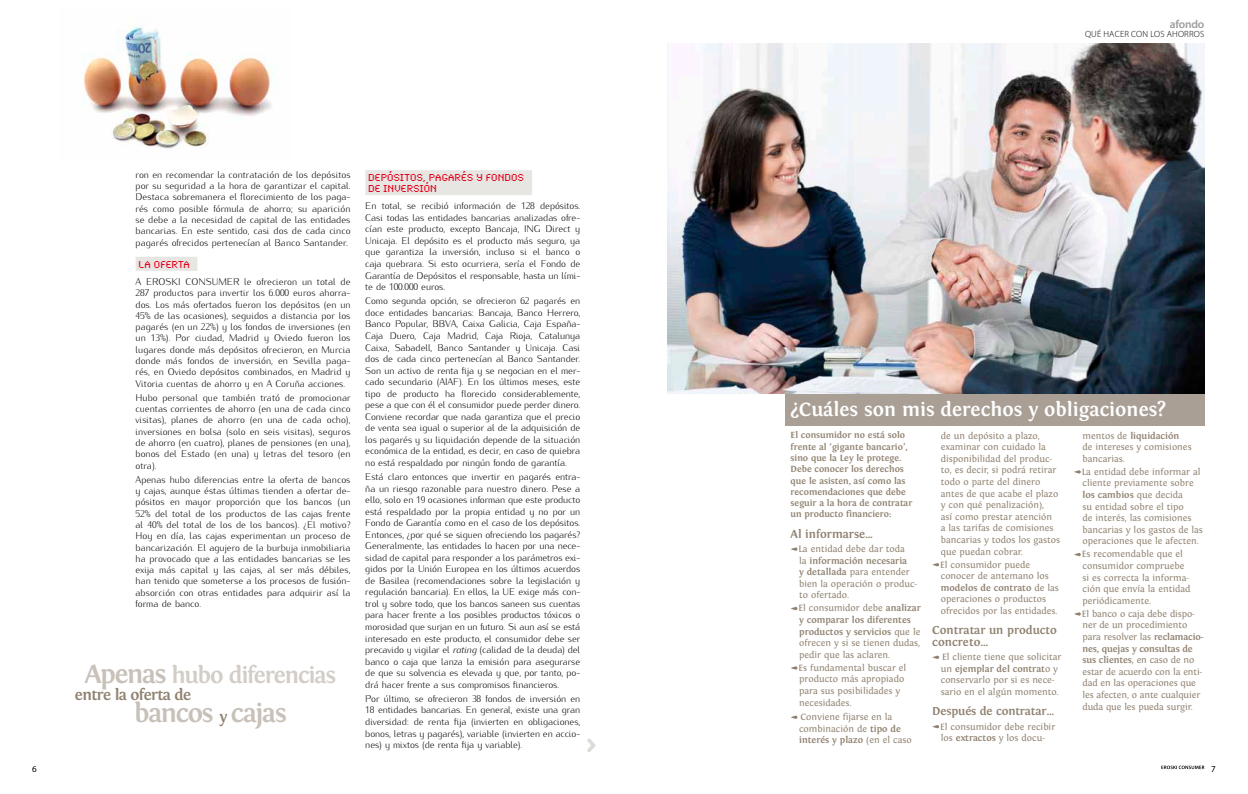
<style>
.page{position:relative;width:1248px;height:794px;background:#fff}
.page>*{position:absolute;margin:0;border:0;box-sizing:border-box;transform-origin:0 0}
.t1{font:700 27.2px "Fontin";letter-spacing:-.045em;color:#c8c1b9}
.t2{font:700 24px "Fontin";letter-spacing:-.05em;color:#d3cdc7}
.t3{font:700 20px "Fontin";color:#fff}
.t4{font:700 16px "Fontin";letter-spacing:-.04em;color:#908271}
.t5{font:700 12px/11.6px "Fontin";color:#908271}
.t6{font:600 11.5px "Myriad Pro";letter-spacing:-.02em;color:#9c9d9f}
.t7{font:10.5px/11.2px "Synchro Plain";letter-spacing:.015em;color:#e2001a}
.t8{font:300 9.7px/11.5px "Kurier";letter-spacing:-.01em;color:#000;text-align:justify}
.t9{font:9.6px/11.6px "Fontin";color:#908271}
.t10{font:700 9.3px/11.3px "Fontin";color:#908271}
.t11{font:300 9px "Myriad Pro";letter-spacing:.02em;color:#000}
.t12{font:9px "Myriad Pro";color:#000}
.s1{font-size:27.2px;color:#c8c1b9}
.s2{font-size:16px;color:#908271}
.s3{font-style:italic}
.s4{font-weight:700}
</style>
<div class="page">
<svg style="left:1161px;top:765px;width:43px;height:4px"></svg>
<img style="left:82px;top:19px;width:196px;height:130px">
<div style="left:135px;top:257px;width:62px;height:14px;background:#e8e6e3"></div>
<div style="left:365px;top:170px;width:167px;height:25px;background:#e8e6e3"></div>
<svg style="left:587px;top:738px;width:9px;height:14px"></svg>
<div style="left:785px;top:394px;width:419px;height:31px;background:#a99f95"></div>
<svg style="left:791px;top:547px;width:6px;height:4px"></svg>
<svg style="left:791px;top:607px;width:6px;height:3px"></svg>
<svg style="left:791px;top:666px;width:6px;height:3px"></svg>
<svg style="left:791px;top:715px;width:6px;height:4px"></svg>
<svg style="left:932px;top:563px;width:7px;height:3px"></svg>
<svg style="left:932px;top:655px;width:7px;height:4px"></svg>
<svg style="left:932px;top:725px;width:7px;height:3px"></svg>
<svg style="left:1074px;top:470px;width:6px;height:3px"></svg>
<svg style="left:1074px;top:553px;width:6px;height:3px"></svg>
<svg style="left:1074px;top:612px;width:6px;height:3px"></svg>
<img style="left:667px;top:44px;width:537px;height:350px">
<p class="t8" style="left:135px;top:168px;width:216px">ron en recomendar la contratación de los depósitos por su seguridad a la hora de garantizar el capital.<br>Destaca sobremanera el florecimiento de los paga&shy;rés como posible fórmula de ahorro; su aparición se debe a la necesidad de capital de las entidades bancarias. En este sentido, casi dos de cada cinco pagarés ofrecidos pertenecían al Banco Santander.</p>
<p class="t7" style="left:138px;top:259px;width:53px">LA OFERTA</p>
<p class="t8" style="left:135px;top:275px;width:216px">A EROSKI CONSUMER le ofrecieron un total de 287 productos para invertir los 6.000 euros ahorra&shy;dos. Los más ofertados fueron los depósitos (en un 45% de las ocasiones), seguidos a distancia por los pagarés (en un 22%) y los fondos de inversiones (en un 13%). Por ciudad, Madrid y Oviedo fueron los lugares donde más depósitos ofrecieron, en Murcia donde más fondos de inversión, en Sevilla paga&shy;rés, en Oviedo depósitos combinados, en Madrid y Vitoria cuentas de ahorro y en A Coruña acciones.</p>
<p class="t8" style="left:135px;top:391px;width:216px">Hubo personal que también trató de promocionar cuentas corrientes de ahorro (en una de cada cinco visitas), planes de ahorro (en una de cada ocho), inversiones en bolsa (solo en seis visitas), seguros de ahorro (en cuatro), planes de pensiones (en una), bonos del Estado (en una) y letras del tesoro (en otra).</p>
<p class="t8" style="left:135px;top:473px;width:216px">Apenas hubo diferencias entre la oferta de bancos y cajas, aunque éstas últimas tienden a ofertar de&shy;pósitos en mayor proporción que los bancos (un 52% del total de los productos de las cajas frente al 40% del total de los de los bancos). ¿El motivo?<br>Hoy en día, las cajas experimentan un proceso de bancarización. El agujero de la burbuja inmobiliaria ha provocado que a las entidades bancarias se les exija más capital y las cajas, al ser más débiles, han tenido que someterse a los procesos de fusión&shy;absorción con otras entidades para adquirir así la forma de banco.</p>
<h2 class="t2" style="left:85px;top:661px;width:253px"><span class="s1">Apenas</span> hubo diferencias</h2>
<h3 class="t4" style="left:75px;top:685px;width:118px">entre la oferta de</h3>
<h1 class="t1" style="left:134px;top:697px;width:154px">bancos <span class="s2">y</span> cajas</h1>
<p class="t7" style="left:368px;top:172px;width:157px">DEPÓSITOS, PAGARÉS Y FONDOS<br>DE INVERSIÓN</p>
<p class="t8" style="left:365px;top:199px;width:216px">En total, se recibió información de 128 depósitos.<br>Casi todas las entidades bancarias analizadas ofre&shy;cían este producto, excepto Bancaja, ING Direct y Unicaja. El depósito es el producto más seguro, ya que garantiza la inversión, incluso si el banco o caja quebrara. Si esto ocurriera, sería el Fondo de Garantía de Depósitos el responsable, hasta un lími&shy;te de 100.000 euros.</p>
<p class="t8" style="left:365px;top:294px;width:216px">Como segunda opción, se ofrecieron 62 pagarés en doce entidades bancarias: Bancaja, Banco Herrero, Banco Popular, BBVA, Caixa Galicia, Caja España-Caja Duero, Caja Madrid, Caja Rioja, Catalunya Caixa, Sabadell, Banco Santander y Unicaja. Casi dos de cada cinco pertenecían al Banco Santander.<br>Son un activo de renta fija y se negocian en el mer&shy;cado secundario (AIAF). En los últimos meses, este tipo de producto ha florecido considerablemente, pese a que con él el consumidor puede perder dinero.<br>Conviene recordar que nada garantiza que el precio de venta sea igual o superior al de la adquisición de los pagarés y su liquidación depende de la situación económica de la entidad, es decir, en caso de quiebra no está respaldado por ningún fondo de garantía.</p>
<p class="t8" style="left:365px;top:470px;width:216px">Está claro entonces que invertir en pagarés entra&shy;ña un riesgo razonable para nuestro dinero. Pese a ello, solo en 19 ocasiones informan que este producto está respaldado por la propia entidad y no por un Fondo de Garantía como en el caso de los depósitos.<br>Entonces, ¿por qué se siguen ofreciendo los pagarés?<br>Generalmente, las entidades lo hacen por una nece&shy;sidad de capital para responder a los parámetros exi&shy;gidos por la Unión Europea en los últimos acuerdos de Basilea (recomendaciones sobre la legislación y regulación bancaria). En ellos, la UE exige más con&shy;trol y sobre todo, que los bancos saneen sus cuentas para hacer frente a los posibles productos tóxicos o morosidad que surjan en un futuro. Si aun así se está interesado en este producto, el consumidor debe ser precavido y vigilar el <span class="s3">rating</span> (calidad de la deuda) del banco o caja que lanza la emisión para asegurarse de que su solvencia es elevada y que, por tanto, po&shy;drá hacer frente a sus compromisos financieros.</p>
<p class="t8" style="left:365px;top:692px;width:216px">Por último, se ofrecieron 38 fondos de inversión en 18 entidades bancarias. En general, existe una gran diversidad: de renta fija (invierten en obligaciones, bonos, letras y pagarés), variable (invierten en accio&shy;nes) y mixtos (de renta fija y variable).</p>
<p class="t6" style="left:1169px;top:17px;width:36px">afondo</p>
<p class="t11" style="left:1084px;top:30px;width:121px">QUÉ HACER CON LOS AHORROS</p>
<h3 class="t3" style="left:790px;top:398px;width:377px">¿Cuáles son mis derechos y obligaciones?</h3>
<p class="t10" style="left:790px;top:429px;width:123px">El consumidor no está solo frente al ‘gigante bancario’, sino que la Ley le protege.<br>Debe conocer los derechos que le asisten, así como las recomendaciones que debe seguir a la hora de contratar un producto financiero:</p>
<p class="t5" style="left:790px;top:527px;width:84px">Al informarse…</p>
<p class="t9" style="left:798px;top:543px;width:120px">La entidad debe dar toda<br>la <span class="s4">información necesaria<br>y detallada</span> para entender bien la operación o produc&shy;to ofertado.</p>
<p class="t9" style="left:798px;top:602px;width:124px">El consumidor debe <span class="s4">analizar y comparar los diferentes productos y servicios</span> que le ofrecen y si se tienen dudas, pedir que las aclaren.</p>
<p class="t9" style="left:798px;top:662px;width:109px">Es fundamental buscar el producto más apropiado para sus posibilidades y necesidades.</p>
<p class="t9" style="left:799px;top:711px;width:114px">Conviene fijarse en la combinación de <span class="s4">tipo de interés y plazo</span> (en el caso</p>
<p class="t9" style="left:1082px;top:429px;width:111px">mentos de <span class="s4">liquidación </span>de intereses y comisiones bancarias.</p>
<p class="t9" style="left:1081px;top:466px;width:122px">La entidad debe informar al cliente previamente sobre <span class="s4">los cambios</span> que decida<br>su entidad sobre el tipo<br>de interés, las comisiones bancarias y los gastos de las operaciones que le afecten.</p>
<p class="t9" style="left:1081px;top:548px;width:110px">Es recomendable que el consumidor compruebe si es correcta la informa&shy;ción que envía la entidad periódicamente.</p>
<p class="t9" style="left:1081px;top:608px;width:123px">El banco o caja debe dispo&shy;ner de un procedimiento para resolver las <span class="s4">reclamacio&shy;nes, quejas y consultas de sus clientes</span>, en caso de no estar de acuerdo con la enti&shy;dad en las operaciones que les afecten, o ante cualquier duda que les pueda surgir.</p>
<p class="t9" style="left:940px;top:429px;width:121px">de un depósito a plazo, examinar con cuidado la disponibilidad del produc&shy;to, es decir, si podrá retirar todo o parte del dinero antes de que acabe el plazo y con qué penalización),<br>así como prestar atención<br>a las tarifas de comisiones bancarias y todos los gastos que puedan cobrar.</p>
<p class="t9" style="left:940px;top:558px;width:120px">El consumidor puede conocer de antemano los <span class="s4">modelos de contrato</span> de las operaciones o productos ofrecidos por las entidades.</p>
<p class="t5" style="left:932px;top:624px;width:126px">Contratar un producto concreto…</p>
<p class="t9" style="left:940px;top:651px;width:122px">El cliente tiene que solicitar un <span class="s4">ejemplar del contrat</span>o y conservarlo por si es nece&shy;sario en el algún momento.</p>
<p class="t5" style="left:932px;top:705px;width:124px">Después de contratar…</p>
<p class="t9" style="left:940px;top:720px;width:117px">El consumidor debe recibir los <span class="s4">extractos</span> y los docu-</p>
<p class="t12" style="left:32px;top:763px;width:6px">6</p>
<p class="t12" style="left:1210px;top:763px;width:6px">7</p>
</div>
